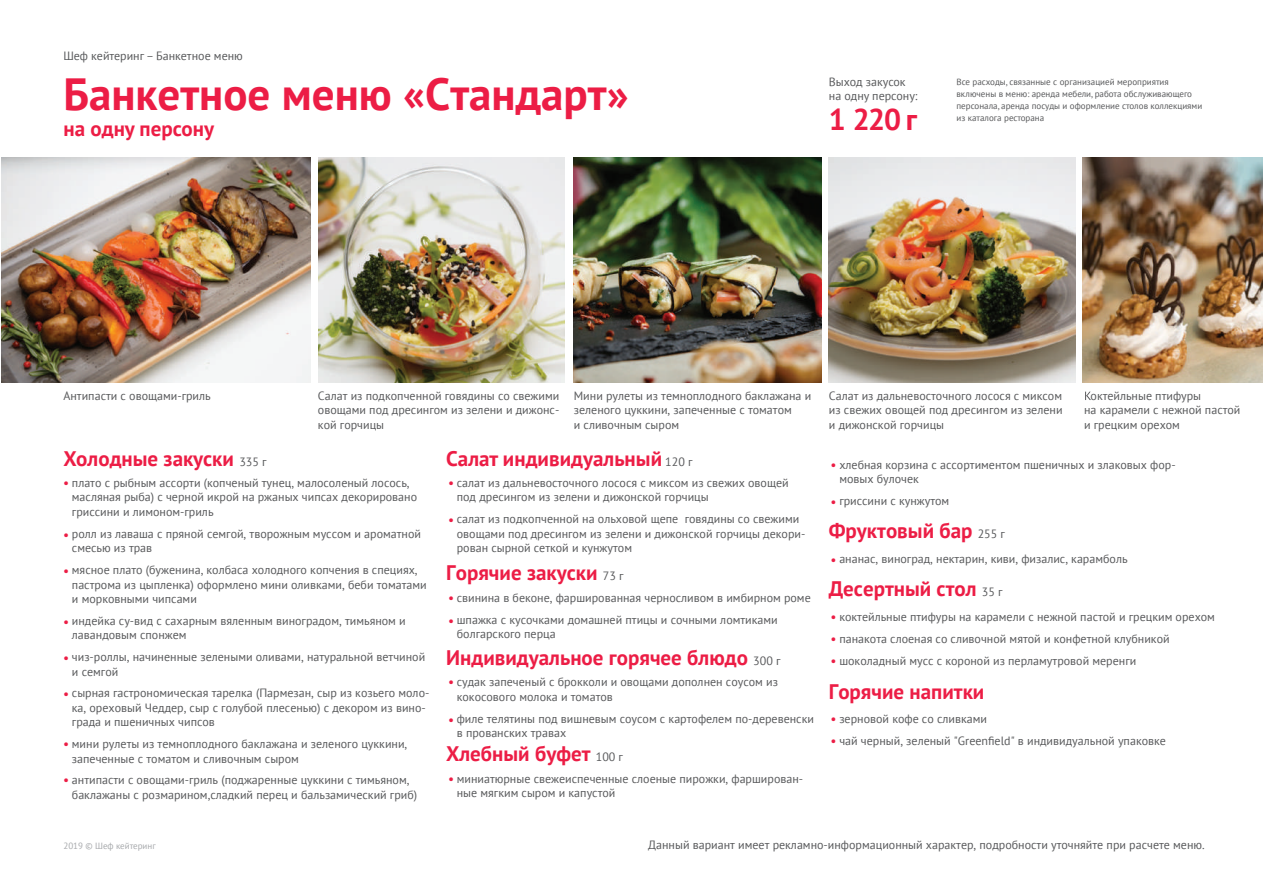
<style>
.page{position:relative;width:1263px;height:893px;background:#fff}
.page>*{position:absolute;margin:0;border:0;box-sizing:border-box;transform-origin:0 0}
.t1{font:700 45px "PT Sans";color:#ec1d45}
.t2{font:700 30px "PT Sans";color:#ec1d45}
.t3{font:700 21px "PT Sans";color:#ec1d45}
.t4{font:12px/14.4px "PT Sans";color:#58595b}
.t5{font:700 12px "PT Sans";color:#ec1d45}
.t6{font:9px/12px "PT Sans";color:#58595b}
.t7{font:9px "PT Sans";color:#a7a9ac}
.s1{font-weight:700;color:#ec1d45}
.s2{font-weight:400;font-size:12px;color:#58595b}
</style>
<div class="page">
<img style="left:1082px;top:157px;width:181px;height:226px">
<img style="left:829px;top:157px;width:246px;height:226px">
<img style="left:573px;top:157px;width:248px;height:225px">
<img style="left:318px;top:157px;width:247px;height:225px">
<img style="left:2px;top:157px;width:308px;height:226px">
<svg style="left:1085px;top:392px;width:6px;height:8px"></svg>
<p class="t4" style="left:63px;top:48px;width:181px">Шеф кейтеринг – Банкетное меню</p>
<h1 class="t1" style="left:63px;top:65px;width:567px">Банкетное меню «Стандарт»</h1>
<h3 class="t3" style="left:63px;top:114px;width:152px">на одну персону</h3>
<p class="t4" style="left:829px;top:74px;width:90px">Выход закусок на одну персону:</p>
<h2 class="t2" style="left:829px;top:100px;width:90px">1 220г</h2>
<p class="t6" style="left:956px;top:75px;width:247px">Все расходы, связанные с организацией мероприятия включены в меню: аренда мебели, работа обслуживающего персонала, аренда посуды и оформление столов коллекциями из каталога ресторана</p>
<p class="t4" style="left:318px;top:388px;width:243px;text-align:justify">Салат из подкопченной говядины со свежими овощами под дресингом из зелени и дижонс&shy;кой горчицы</p>
<p class="t4" style="left:574px;top:388px;width:239px">Мини рулеты из темноплодного баклажана и зеленого цуккини, запеченные с томатом<br>и сливочным сыром</p>
<p class="t4" style="left:829px;top:388px;width:235px;text-align:justify">Салат из дальневосточного лосося с миксом из свежих овощей под дресингом из зелени и дижонской горчицы</p>
<p class="t4" style="left:63px;top:388px;width:149px">Антипасти с овощами-гриль</p>
<p class="t4" style="left:1084px;top:388px;width:158px;text-indent:7px">октейльные птифуры<br>на карамели с нежной пастой и грецким орехом</p>
<h3 class="t3" style="left:63px;top:445px;width:172px">Холодные закуски</h3>
<p class="t4" style="left:63px;top:475px;width:348px"><span class="s1">•</span> плато с рыбным ассорти (копченый тунец, малосоленый лосось,</p>
<p class="t4" style="left:63px;top:526px;width:359px"><span class="s1">•</span> ролл из лаваша с пряной семгой, творожным муссом и ароматной</p>
<p class="t4" style="left:63px;top:562px;width:356px"><span class="s1">•</span> мясное плато (буженина, колбаса холодного копчения в специях,</p>
<p class="t4" style="left:239px;top:455px;width:29px">335 г</p>
<p class="t4" style="left:72px;top:490px;width:347px">масляная рыба) с черной икрой на ржаных чипсах декорировано гриссини и лимоном-гриль</p>
<p class="t4" style="left:72px;top:540px;width:82px">смесью из трав</p>
<p class="t4" style="left:72px;top:577px;width:356px">пастрома из цыпленка) оформлено мини оливками, беби томатами и морковными чипсами</p>
<p class="t4" style="left:72px;top:613px;width:335px">индейка су-вид с сахарным вяленным виноградом, тимьяном и лавандовым спонжем</p>
<p class="t4" style="left:72px;top:664px;width:48px">и семгой</p>
<p class="t4" style="left:72px;top:700px;width:355px">ка, ореховый Чеддер, сыр с голубой плесенью) с декором из вино&shy;града и пшеничных чипсов</p>
<p class="t4" style="left:72px;top:751px;width:228px">запеченные с томатом и сливочным сыром</p>
<p class="t4" style="left:72px;top:787px;width:347px">баклажаны с розмарином,сладкий перец и бальзамический гриб)</p>
<p class="t5" style="left:63px;top:614px;width:7px">•</p>
<p class="t4" style="left:63px;top:649px;width:363px"><span class="s1">•</span> чиз-роллы, начиненные зелеными оливами, натуральной ветчиной</p>
<p class="t4" style="left:63px;top:686px;width:367px"><span class="s1">•</span> сырная гастрономическая тарелка (Пармезан, сыр из козьего моло-</p>
<p class="t4" style="left:63px;top:736px;width:345px"><span class="s1">•</span> мини рулеты из темноплодного баклажана и зеленого цуккини,</p>
<p class="t4" style="left:63px;top:773px;width:347px"><span class="s1">•</span> антипасти с овощами-гриль (поджаренные цуккини с тимьяном,</p>
<p class="t7" style="left:63px;top:840px;width:94px">2019 © Шеф кейтеринг</p>
<h3 class="t3" style="left:446px;top:445px;width:248px">Салат индивидуальный <span class="s2">120 г</span></h3>
<p class="t4" style="left:448px;top:475px;width:342px"><span class="s1">•</span> салат из дальневосточного лосося с миксом из свежих овощей</p>
<p class="t4" style="left:448px;top:512px;width:352px"><span class="s1">•</span> салат из подкопченной на ольховой щепе говядины со свежими</p>
<p class="t4" style="left:457px;top:490px;width:253px">под дресингом из зелени и дижонской горчицы</p>
<p class="t4" style="left:457px;top:526px;width:350px">овощами под дресингом из зелени и дижонской горчицы декори&shy;рован сырной сеткой и кунжутом</p>
<p class="t4" style="left:448px;top:586px;width:364px;line-height:23.1px"><span class="s1">•</span> свинина в беконе, фаршированная черносливом в имбирном роме <span class="s1">•</span></p>
<h3 class="t3" style="left:446px;top:559px;width:179px">Горячие закуски <span class="s2">73 г</span></h3>
<p class="t4" style="left:457px;top:612px;width:322px">шпажка с кусочками домашней птицы и сочными ломтиками болгарского перца</p>
<h3 class="t3" style="left:446px;top:643px;width:336px">Индивидуальное горячее блюдо <span class="s2">300 г</span></h3>
<p class="t4" style="left:448px;top:675px;width:331px"><span class="s1">•</span> судак запеченый с брокколи и овощами дополнен соусом из</p>
<p class="t5" style="left:448px;top:712px;width:7px">•</p>
<p class="t4" style="left:457px;top:685px;width:359px;line-height:21.9px">кокосового молока и томатов<br>филе телятины под вишневым соусом с картофелем по-деревенски</p>
<p class="t4" style="left:457px;top:725px;width:111px">в прованских травах</p>
<h3 class="t3" style="left:446px;top:740px;width:178px">Хлебный буфет <span class="s2">100 г</span></h3>
<p class="t4" style="left:457px;top:771px;width:348px;text-indent:-8px"><span class="s1">•</span> миниатюрные свежеиспеченные слоеные пирожки, фарширован&shy;ные мягким сыром и капустой</p>
<p class="t4" style="left:831px;top:457px;width:346px"><span class="s1">•</span> хлебная корзина с ассортиментом пшеничных и злаковых фор-</p>
<p class="t4" style="left:831px;top:494px;width:120px"><span class="s1">•</span> гриссини с кунжутом</p>
<p class="t4" style="left:839px;top:472px;width:81px">мовых булочек</p>
<h3 class="t3" style="left:829px;top:517px;width:178px">Фруктовый бар <span class="s2">255 г</span></h3>
<h3 class="t3" style="left:829px;top:574px;width:175px">Десертный стол <span class="s2">35 г</span></h3>
<p class="t4" style="left:831px;top:609px;width:386px"><span class="s1">•</span> коктейльные птифуры на карамели с нежной пастой и грецким орехом</p>
<p class="t4" style="left:831px;top:631px;width:340px"><span class="s1">•</span> панакота слоеная со сливочной мятой и конфетной клубникой</p>
<p class="t4" style="left:831px;top:653px;width:307px"><span class="s1">•</span> шоколадный мусс с короной из перламутровой меренги</p>
<p class="t4" style="left:831px;top:551px;width:298px"><span class="s1">•</span> ананас, виноград, нектарин, киви, физалис, карамболь</p>
<h3 class="t3" style="left:829px;top:677px;width:157px">Горячие напитки</h3>
<p class="t4" style="left:831px;top:711px;width:158px"><span class="s1">•</span> зерновой кофе со сливками</p>
<p class="t4" style="left:831px;top:733px;width:337px"><span class="s1">•</span> чай черный, зеленый "Greenfiеld" в индивидуальной упаковке</p>
<p class="t4" style="left:648px;top:838px;width:558px">Данный вариант имеет рекламно-информационный характер, подробности уточняйте при расчете меню.</p>
</div>
